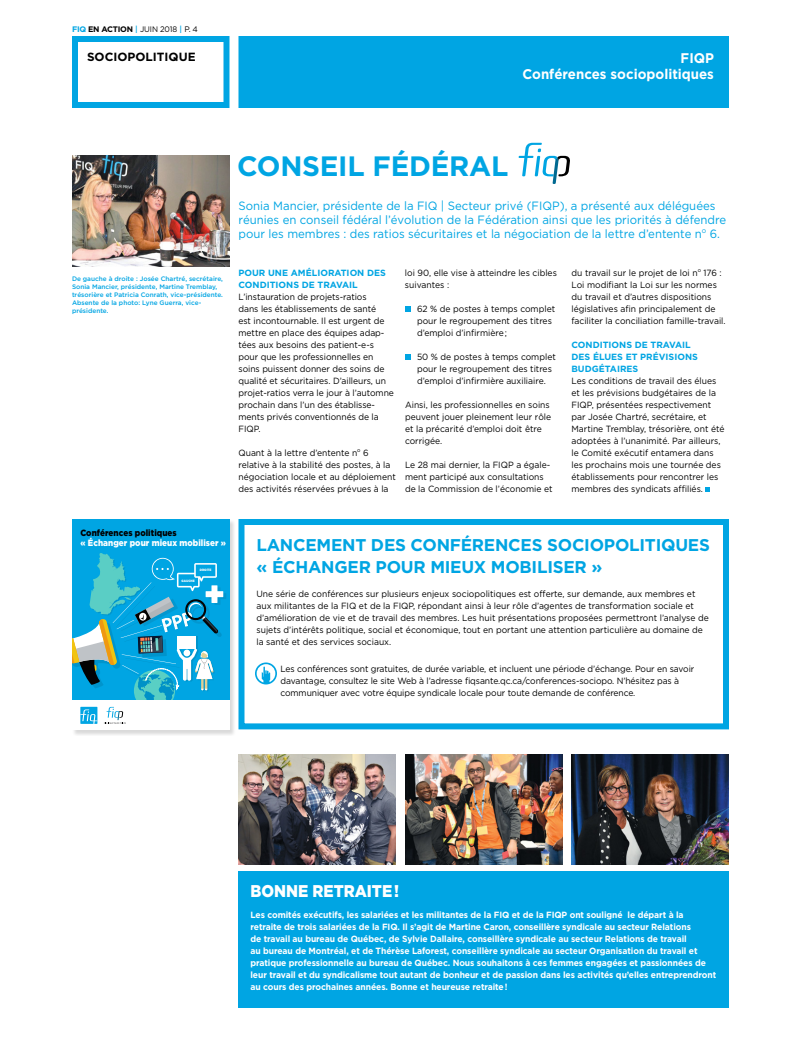
<style>
.page{position:relative;width:801px;height:1044px;background:#fff}
.page>*{position:absolute;margin:0;border:0;box-sizing:border-box;transform-origin:0 0}
.t1{font:700 28px "Gotham";letter-spacing:-.01em;color:#00a5e3}
.t2{font:700 17px/22px "Gotham";letter-spacing:-.015em;color:#00a5e3}
.t3{font:900 17px "Gotham";color:#fff;scale:.9 1}
.t4{font:700 14px/16px "Gotham";color:#fff;text-align:right;scale:.95 1}
.t5{font:12px/14px "Gotham";color:#00a5e3;scale:.95 1}
.t6{font:700 11.9px "Gotham";color:#000}
.t7{font:900 9.1px "Gotham";letter-spacing:.005em;color:#fff;scale:.9 1}
.t8{font:900 9.1px "Gotham";letter-spacing:.005em;color:#000;scale:.9 1}
.t9{font:9px/12px "Gotham";color:#000;scale:.95 1}
.t10{font:700 9px/12px "Gotham";letter-spacing:-.01em;color:#fff;scale:.95 1}
.t11{font:700 9px/12px "Gotham";color:#00a5e3}
.t12{font:8px "Gotham";letter-spacing:-.015em;color:#000;scale:.95 1}
.t13{font:500 6.5px/8px "Gotham";color:#00a5e3}
.t14{font:900 3.3px "Gotham";color:#fff;scale:.9 1}
.s1{font-weight:700;color:#00a5e3}
.s2{font-weight:700}
.s3{font-weight:500;color:#00a5e3}
</style>
<div class="page">
<div style="left:241px;top:39px;width:485px;height:66px;background:#00a5e3"></div>
<div style="left:238px;top:36px;width:491px;height:72px;border:6px solid #00a5e3"></div>
<div style="left:72px;top:36px;width:158px;height:72px;border:6px solid #00a5e3"></div>
<img style="left:72px;top:156px;width:158px;height:111px">
<svg style="left:405px;top:306px;width:6px;height:6px"></svg>
<svg style="left:405px;top:354px;width:6px;height:6px"></svg>
<svg style="left:706px;top:488px;width:4px;height:4px"></svg>
<svg style="left:255px;top:662px;width:22px;height:22px"></svg>
<div style="left:72px;top:519px;width:164px;height:217px;background:#000;opacity:.15"></div>
<div style="left:72px;top:519px;width:158px;height:211px;background:#fff"></div>
<div style="left:72px;top:519px;width:158px;height:182px;background:#00a5e3"></div>
<div style="left:72px;top:700px;width:158px;height:16px;background:#fff"></div>
<svg style="left:72px;top:553px;width:154px;height:171px"></svg>
<div style="left:238px;top:519px;width:491px;height:210px;border:6px solid #00a5e3"></div>
<svg style="left:519px;top:143px;width:51px;height:41px"></svg>
<div style="left:238px;top:871px;width:491px;height:136px;background:#00a5e3"></div>
<img style="left:405px;top:754px;width:157px;height:111px">
<img style="left:238px;top:754px;width:158px;height:111px">
<img style="left:572px;top:754px;width:157px;height:111px">
<p class="t12" style="left:72px;top:24px;width:134px"><span class="s1">FIQ</span> <span class="s2">en action</span> <span class="s3">|</span> Jui n 2018 <span class="s3">|</span> p. 4</p>
<h3 class="t6" style="left:87px;top:50px;width:110px">sociopolitique</h3>
<h3 class="t4" style="left:523px;top:49px;width:203px">FIQP<br>Conférences sociopolitiques</h3>
<h1 class="t1" style="left:237px;top:150px;width:273px">Conseil fédéral</h1>
<p class="t5" style="left:238px;top:199px;width:515px">Sonia Mancier, présidente de la FIQ | Secteur privé (FIQP), a présenté aux déléguées réunies en conseil fédéral l’évolution de la Fédération ainsi que les priorités à défendre pour les membres : des ratios sécuritaires et la négociation de la lettre d’entente n<sup>o</sup> 6.</p>
<p class="t13" style="left:72px;top:275px;width:153px">De gauche à droite : Josée Chartré, secrétaire, Sonia Mancier, présidente, Martine Tremblay, trésorière et Patricia Conrath, vice-présidente.<br>Absente de la photo: Lyne Guerra, vice&shy;présidente.</p>
<p class="t11" style="left:238px;top:267px;width:149px">Pour une amélioration des conditions de travail</p>
<p class="t9" style="left:238px;top:291px;width:165px">L’instauration de projets-ratios<br>dans les établissements de santé<br>est incontournable. Il est urgent de mettre en place des équipes adap&shy;tées aux besoins des patient‑e-s pour que les professionnelles en soins puissent donner des soins de qualité et sécuritaires. D’ailleurs, un projet-ratios verra le jour à l’automne prochain dans l’un des établisse&shy;ments privés conventionnés de la<br>FIQP.</p>
<p class="t9" style="left:238px;top:447px;width:167px">Quant à la lettre d’entente n<sup>o</sup> 6 relative à la stabilité des postes, à la négociation locale et au déploiement des activités réservées prévues à la</p>
<p class="t9" style="left:405px;top:267px;width:161px">loi 90, elle vise à atteindre les cibles suivantes :</p>
<p class="t9" style="left:417px;top:303px;width:147px">62 % de postes à temps complet pour le regroupement des titres d’emploi d’infirmière;</p>
<p class="t9" style="left:417px;top:351px;width:148px">50 % de postes à temps complet pour le regroupement des titres d’emploi d’infirmière auxiliaire.</p>
<p class="t9" style="left:405px;top:399px;width:155px">Ainsi, les professionnelles en soins peuvent jouer pleinement leur rôle et la précarité d’emploi doit être corrigée.</p>
<p class="t9" style="left:405px;top:459px;width:157px">Le 28 mai dernier, la FIQP a égale&shy;ment participé aux consultations de la Commission de l’économie et</p>
<p class="t9" style="left:572px;top:267px;width:164px">du travail sur le projet de loi n<sup>o</sup> 176 :<br>Loi modifiant la Loi sur les normes du travail et d’autres dispositions législatives afin principalement de faciliter la conciliation famille-travail.</p>
<p class="t11" style="left:572px;top:339px;width:128px">ConditionS de travail des élues et prévisions budgétaires</p>
<p class="t9" style="left:571px;top:375px;width:163px">Les conditions de travail des élues et les prévisions budgétaires de la FIQP, présentées respectivement par Josée Chartré, secrétaire, et Martine Tremblay, trésorière, ont été adoptées à l’unanimité. Par ailleurs, le Comité exécutif entamera dans les prochains mois une tournée des établissements pour rencontrer les membres des syndicats affiliés.</p>
<p class="t8" style="left:80px;top:527px;width:109px">Conférences politiques</p>
<p class="t7" style="left:80px;top:538px;width:163px">« Échanger pour mieux mobiliser »</p>
<p class="t14" style="left:182px;top:579px;width:16px">GAUCHE</p>
<p class="t14" style="left:200px;top:568px;width:14px">DroitE</p>
<h2 class="t2" style="left:256px;top:534px;width:455px">Lancement des conférences sociopolitiques « Échanger pour mieux mobiliser »</h2>
<p class="t9" style="left:256px;top:588px;width:478px">Une série de conférences sur plusieurs enjeux sociopolitiques est offerte, sur demande, aux membres et aux militantes de la FIQ et de la FIQP, répondant ainsi à leur rôle d’agentes de transformation sociale et d’amélioration de vie et de travail des membres. Les huit présentations proposées permettront l’analyse de sujets d’intérêts politique, social et économique, tout en portant une attention particulière au domaine de la santé et des services sociaux.</p>
<p class="t9" style="left:280px;top:663px;width:437px">Les conférences sont gratuites, de durée variable, et incluent une période d’échange. Pour en savoir davantage, consultez le site Web à l’adresse fiqsante.qc.ca/conferences-sociopo. N ’hésitez pas à communiquer avec votre équipe syndicale locale pour toute demande de conférence.</p>
<h2 class="t3" style="left:250px;top:881px;width:167px">Bonne retraite!</h2>
<p class="t10" style="left:250px;top:909px;width:492px">Les comités exécutifs, les salariées et les militantes de la FI Q et de la FI QP ont souligné le départ à la retraite de trois salariées de la FI Q. I l s’agit de Martine Caron, conseillère syndicale au secteur Relations<br>de travail au bureau de Québec, de Sylvie Dallaire, conseillère syndicale au secteur Relations de travail<br>au bureau de Montréal, et de Thérèse Laforest, conseillère syndicale au secteur Organisation du travail et pratique professionnelle au bureau de Québec. Nous souhaitons à ces femmes engagées et passionnées de leur travail et du syndicalisme tout autant de bonheur et de passion dans les activités qu’elles entreprendront au cours des prochaines années. Bonne et heureuse retraite!</p>
</div>
